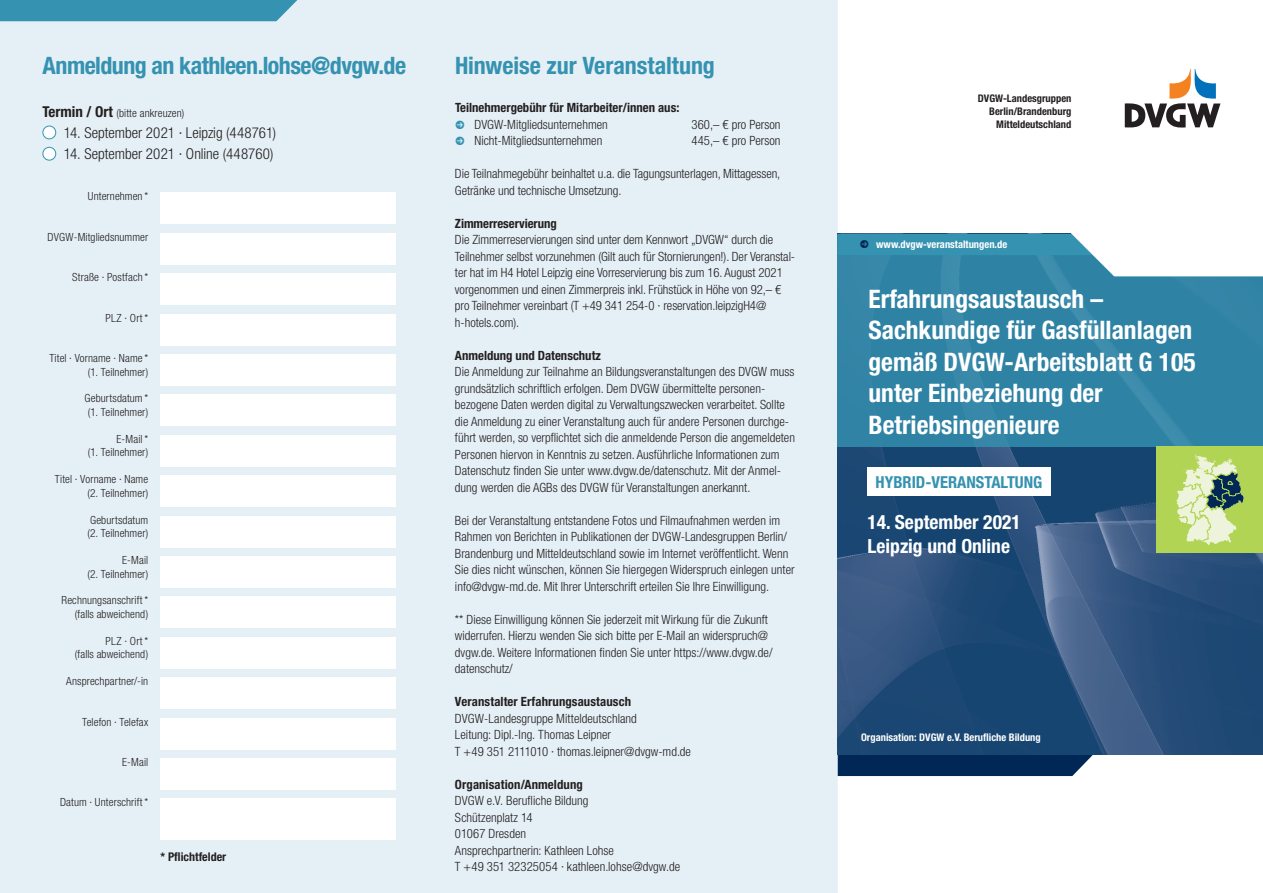
<style>
.page{position:relative;width:1263px;height:893px;background:#fff}
.page>*{position:absolute;margin:0;border:0;box-sizing:border-box;transform-origin:0 0}
.t1{font:700 condensed 25.5px/31.5px "Helvetica Neue LT Pro";color:#fff}
.t2{font:700 condensed 24px "Helvetica Neue LT Pro";letter-spacing:-.025em;color:#3592b1}
.t3{font:700 condensed 24px "Helvetica Neue LT Std";letter-spacing:-.005em;color:#3592b1}
.t4{font:700 condensed 19.5px/23.4px "Helvetica Neue LT Pro";color:#fff}
.t5{font:700 condensed 16.5px "Helvetica Neue LT Pro";color:#3592b1}
.t6{font:300 condensed 15px "Helvetica Neue LT Pro";color:#231f20}
.t7{font:300 condensed 12.75px/16.5px "Helvetica Neue LT Std";color:#231f20}
.t8{font:700 condensed 12.75px "Helvetica Neue LT Std";color:#231f20}
.t9{font:700 condensed 12px "Helvetica Neue LT Std";color:#231f20}
.t10{font:300 condensed 11.25px/13.5px "Helvetica Neue LT Pro";letter-spacing:.01em;color:#231f20;text-align:right}
.t11{font:700 condensed 10.5px "Helvetica Neue LT Pro";color:#fff}
.t12{font:700 condensed 10.5px/12.8px "Helvetica Neue LT Pro";color:#231f20;text-align:right}
.s1{font-weight:700;font-size:15px}
.s2{color:#3592b1}
.s3{color:#002756}
</style>
<div class="page">
<div style="left:0;top:0;width:838px;height:893px;background:#e5f0f6"></div>
<div style="left:0;top:0;width:297px;height:21px;background:#3592b1"></div>
<div style="left:43px;top:126px;width:13px;height:13px;background:#fff;border-radius:50%"></div>
<div style="left:43px;top:126px;width:13px;height:13px;border:1px solid #3592b1;border-radius:50%"></div>
<div style="left:43px;top:147px;width:13px;height:13px;background:#fff;border-radius:50%"></div>
<div style="left:43px;top:147px;width:13px;height:14px;border:1px solid #3592b1;border-radius:50%"></div>
<div style="left:838px;top:755px;width:255px;height:21px;background:#002756"></div>
<img style="left:838px;top:446px;width:425px;height:309px">
<div style="left:838px;top:234px;width:425px;height:212px;background:#2e82a4"></div>
<svg style="left:1125px;top:69px;width:95px;height:59px"></svg>
<svg style="left:838px;top:233px;width:425px;height:43px"></svg>
<div style="left:1157px;top:446px;width:106px;height:107px;background:#b2d454"></div>
<svg style="left:1176px;top:454px;width:68px;height:91px"></svg>
<div style="left:160px;top:192px;width:236px;height:32px;background:#fff"></div>
<div style="left:160px;top:233px;width:236px;height:32px;background:#fff"></div>
<div style="left:160px;top:273px;width:236px;height:32px;background:#fff"></div>
<div style="left:160px;top:314px;width:236px;height:31px;background:#fff"></div>
<div style="left:160px;top:354px;width:236px;height:32px;background:#fff"></div>
<div style="left:160px;top:394px;width:236px;height:32px;background:#fff"></div>
<div style="left:160px;top:435px;width:236px;height:32px;background:#fff"></div>
<div style="left:160px;top:475px;width:236px;height:32px;background:#fff"></div>
<div style="left:160px;top:516px;width:236px;height:31px;background:#fff"></div>
<div style="left:160px;top:556px;width:236px;height:32px;background:#fff"></div>
<div style="left:160px;top:596px;width:236px;height:32px;background:#fff"></div>
<div style="left:160px;top:637px;width:236px;height:32px;background:#fff"></div>
<div style="left:160px;top:677px;width:236px;height:32px;background:#fff"></div>
<div style="left:160px;top:718px;width:236px;height:31px;background:#fff"></div>
<div style="left:160px;top:758px;width:236px;height:32px;background:#fff"></div>
<div style="left:160px;top:798px;width:236px;height:42px;background:#fff"></div>
<div style="left:867px;top:467px;width:184px;height:29px;background:#fff"></div>
<h2 class="t2" style="left:43px;top:52px;width:365px">Anmeldung an kathleen.lohse@dvgw.de</h2>
<p class="t10" style="left:43px;top:106px;width:143px"><span class="s1">Termin / Ort</span> (bitte ankreuzen)</p>
<p class="t6" style="left:64px;top:124px;width:214px">14. September 2021 · Leipzig (448761)</p>
<p class="t6" style="left:64px;top:146px;width:211px">14. September 2021 · Online (448760)</p>
<p class="t10" style="left:88px;top:190px;width:62px">Unternehmen *</p>
<p class="t10" style="left:48px;top:230px;width:102px">DVGW-Mitgliedsnummer</p>
<p class="t10" style="left:72px;top:270px;width:78px">Straße · Postfach *</p>
<p class="t10" style="left:106px;top:311px;width:44px">PLZ · Ort*</p>
<p class="t10" style="left:49px;top:351px;width:100px">Titel · Vorname · Name * (1. Teilnehmer)</p>
<p class="t10" style="left:85px;top:392px;width:65px;text-align:center">Geburtsdatum* (1. Teilnehmer)</p>
<p class="t10" style="left:88px;top:432px;width:62px">E-Mail*<br>(1. Teilnehmer)</p>
<p class="t10" style="left:55px;top:472px;width:95px">Titel · Vorname · Name (2. Teilnehmer)</p>
<p class="t10" style="left:87px;top:513px;width:62px;text-align:left">Geburtsdatum (2. Teilnehmer)</p>
<p class="t10" style="left:87px;top:553px;width:62px">E-Mail<br>(2. Teilnehmer)</p>
<p class="t10" style="left:62px;top:594px;width:88px">Rechnungsanschrift* (falls abweichend)</p>
<p class="t10" style="left:75px;top:634px;width:75px">PLZ · Ort*<br>(falls abweichend)</p>
<p class="t10" style="left:66px;top:674px;width:84px">Ansprechpartner/-in</p>
<p class="t10" style="left:82px;top:715px;width:68px">Telefon · Telefax</p>
<p class="t10" style="left:122px;top:755px;width:28px">E-Mail</p>
<p class="t10" style="left:60px;top:796px;width:90px">Datum · Unterschrift*</p>
<p class="t9" style="left:161px;top:850px;width:67px">* Pflichtfelder</p>
<h2 class="t3" style="left:455px;top:51px;width:261px">Hinweise zur Veranstaltung</h2>
<p class="t8" style="left:455px;top:100px;width:226px">Teilnehmergebühr für Mitarbeiter/innen aus:</p>
<p class="t7" style="left:455px;top:116px;width:154px"><span class="s2">●</span> DVGW-Mitgliedsunternehmen</p>
<p class="t7" style="left:692px;top:116px;width:90px">360,– € pro Person</p>
<p class="t7" style="left:455px;top:132px;width:149px"><span class="s2">●</span> Nicht-Mitgliedsunternehmen</p>
<p class="t7" style="left:692px;top:132px;width:90px">445,– € pro Person</p>
<p class="t7" style="left:455px;top:165px;width:327px">Die Teilnahmegebühr beinhaltet u.a. die Tagungsunterlagen, Mittagessen,<br>Getränke und technische Umsetzung.</p>
<p class="t8" style="left:455px;top:215px;width:103px">Zimmerreservierung</p>
<p class="t7" style="left:455px;top:231px;width:342px">Die Zimmerreservierungen sind unter dem Kennwort „DVGW“ durch die Teilnehmer selbst vorzunehmen (Gilt auch für Stornierungen!). Der Veranstal&shy;ter hat im H4 Hotel Leipzig eine Vorreservierung bis zum 16. August 2021 vorgenommen und einen Zimmerpreis inkl. Frühstück in Höhe von 92,– € pro Teilnehmer vereinbart (T +49 341 254-0 ∙ reservation.leipzigH4@ h-hotels.com).</p>
<p class="t8" style="left:455px;top:347px;width:147px">Anmeldung und Datenschutz</p>
<p class="t7" style="left:455px;top:363px;width:341px">Die Anmeldung zur Teilnahme an Bildungsveranstaltungen des DVGW muss grundsätzlich schriftlich erfolgen. Dem DVGW übermittelte personen&shy;bezogene Daten werden digital zu Verwaltungszwecken verarbeitet. Sollte die Anmeldung zu einer Veranstaltung auch für andere Personen durchge&shy;führt werden, so verpflichtet sich die anmeldende Person die angemeldeten Personen hiervon in Kenntnis zu setzen. Ausführliche Informationen zum Datenschutz finden Sie unter www.dvgw.de/datenschutz. Mit der Anmel&shy;dung werden die AGBs des DVGW für Veranstaltungen anerkannt.</p>
<p class="t7" style="left:455px;top:512px;width:341px">Bei der Veranstaltung entstandene Fotos und Filmaufnahmen werden im Rahmen von Berichten in Publikationen der DVGW-Landesgruppen Berlin/ Brandenburg und Mitteldeutschland sowie im Internet veröffentlicht. Wenn Sie dies nicht wünschen, können Sie hiergegen Widerspruch einlegen unter info@dvgw-md.de. Mit Ihrer Unterschrift erteilen Sie Ihre Einwilligung.</p>
<p class="t7" style="left:455px;top:611px;width:319px">** Diese Einwilligung können Sie jederzeit mit Wirkung für die Zukunft widerrufen. Hierzu wenden Sie sich bitte per E-Mail an widerspruch@ dvgw.de. Weitere Informationen finden Sie unter https://www.dvgw.de/ datenschutz/</p>
<p class="t8" style="left:455px;top:694px;width:178px">Veranstalter Erfahrungsaustausch</p>
<p class="t7" style="left:455px;top:710px;width:238px">DVGW-Landesgruppe Mitteldeutschland<br>Leitung: Dipl.-Ing. Thomas Leipner<br>T +49 351 2111010 · thomas.leipner@dvgw-md.de</p>
<p class="t8" style="left:455px;top:776px;width:129px">Organisation/Anmeldung</p>
<p class="t7" style="left:455px;top:792px;width:227px">DVGW e.V. Berufliche Bildung<br>Schützenplatz 14<br>01067 Dresden<br>Ansprechpartnerin: Kathleen Lohse<br>T +49 351 32325054 · kathleen.lohse@dvgw.de</p>
<p class="t12" style="left:978px;top:92px;width:95px">DVGW-Landesgruppen<br>Berlin/Brandenburg<br>Mitteldeutschland</p>
<p class="t11" style="left:860px;top:238px;width:149px"><span class="s3">●</span> www.dvgw-veranstaltungen.de</p>
<h1 class="t1" style="left:868px;top:283px;width:329px">Erfahrungsaustausch –<br>Sachkundige für Gasfüllanlagen gemäß DVGW-Arbeitsblatt G 105 unter Einbeziehung der<br>Betriebsingenieure</h1>
<p class="t5" style="left:875px;top:472px;width:168px">HYBRID-VERANSTALTUNG</p>
<h3 class="t4" style="left:867px;top:511px;width:155px">14. September 2021<br>Leipzig und Online</h3>
<p class="t11" style="left:861px;top:731px;width:181px">Organisation: DVGW e.V. Berufliche Bildung</p>
</div>
